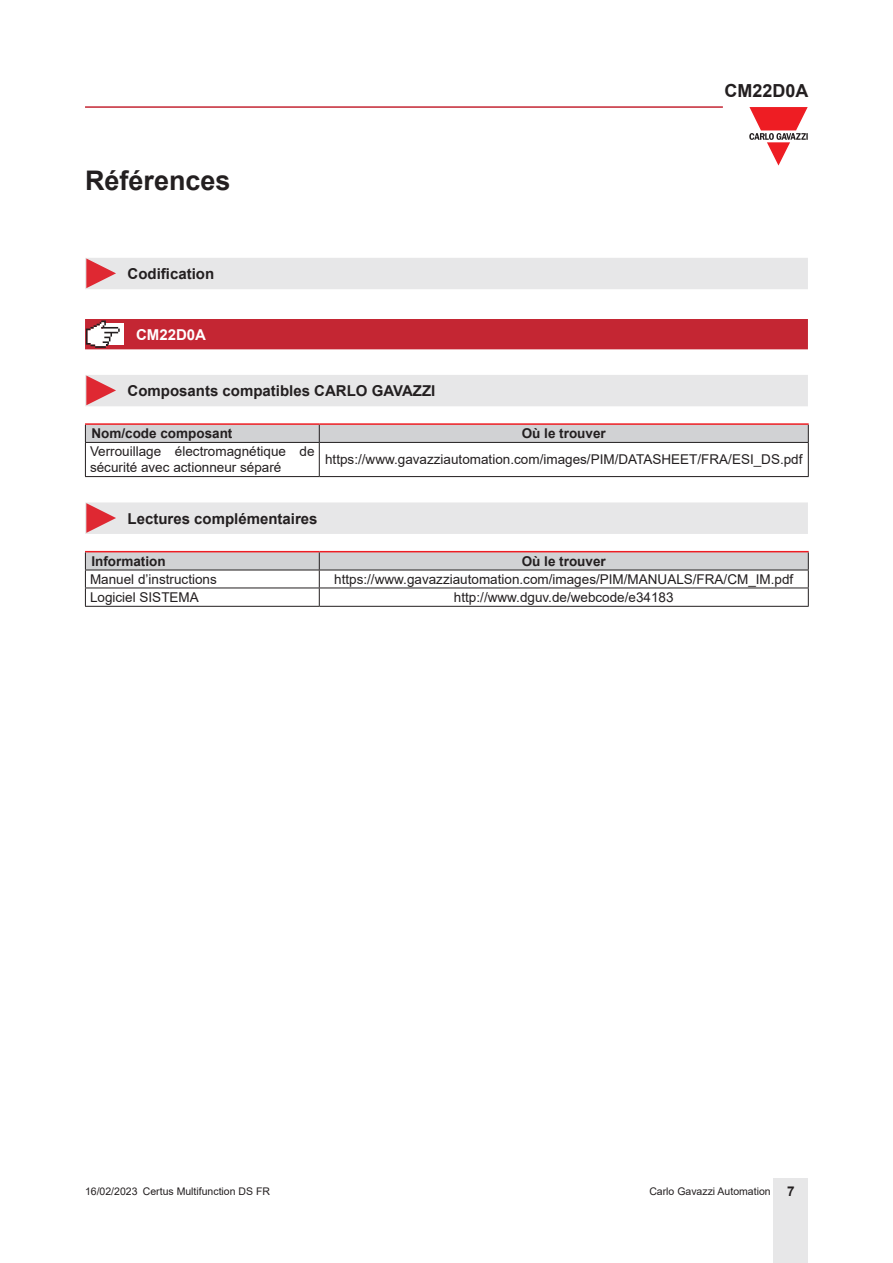
<style>
.page{position:relative;width:893px;height:1263px;background:#fff}
.page>*{position:absolute;margin:0;border:0;box-sizing:border-box;transform-origin:0 0}
.Titolo01{font:700 27px "Arial";color:#231f20}
.t1{font:700 18px "Arial";color:#231f20}
.Titolo03{font:700 15px "Arial";color:#231f20}
.Titolo04{font:700 15px "Arial";color:#fff}
.TestoTabellaCen{font:13.5px "Arial";color:#231f20}
.TestoTabellaSx{font:13.5px/16.2px "Arial";color:#231f20}
.TitoloTabellaSx{font:700 13.5px "Arial";color:#231f20}
.TitoloTabellaCen{font:700 13.5px "Arial";color:#231f20}
.t2{font:10.5px "Arial";color:#231f20}
.s1{font-weight:700;font-size:13.5px}
</style>
<div class="page">
<hr style="left:85px;top:106px;width:638px;height:2px;background:#c42633">
<div style="left:774px;top:1178px;width:34px;height:85px;background:#e7e7e8"></div>
<svg style="left:749px;top:107px;width:59px;height:59px"></svg>
<div style="left:85px;top:258px;width:723px;height:31px;background:#e7e7e8"></div>
<div style="left:85px;top:319px;width:723px;height:30px;background:#c42633"></div>
<div style="left:85px;top:375px;width:723px;height:31px;background:#e7e7e8"></div>
<hr style="left:85px;top:423px;width:234px;height:2px;background:#ee1d23">
<hr style="left:319px;top:423px;width:490px;height:2px;background:#ee1d23">
<svg style="left:85px;top:424px;width:724px;height:18px;background:#d0c8ca"></svg>
<hr style="left:85px;top:442px;width:234px;height:1px;background:#231f20">
<hr style="left:85px;top:443px;width:1px;height:33px;background:#231f20">
<hr style="left:319px;top:442px;width:490px;height:1px;background:#231f20">
<hr style="left:319px;top:443px;width:1px;height:33px;background:#231f20">
<hr style="left:808px;top:443px;width:1px;height:33px;background:#231f20">
<hr style="left:85px;top:476px;width:234px;height:1px;background:#231f20">
<hr style="left:319px;top:476px;width:490px;height:1px;background:#231f20">
<div style="left:85px;top:502px;width:723px;height:32px;background:#e7e7e8"></div>
<hr style="left:85px;top:551px;width:234px;height:1px;background:#ee1d23">
<hr style="left:319px;top:551px;width:490px;height:1px;background:#ee1d23">
<svg style="left:85px;top:552px;width:724px;height:54px"></svg>
<hr style="left:85px;top:606px;width:234px;height:1px;background:#231f20">
<hr style="left:319px;top:606px;width:490px;height:1px;background:#231f20">
<p class="Titolo01" style="left:85px;top:161px;width:147px">Références</p>
<p class="Titolo03" style="left:128px;top:263px;width:88px">Codification</p>
<p class="Titolo04" style="left:136px;top:324px;width:72px">CM22D0A</p>
<h2 class="t1" style="left:725px;top:78px;width:86px">CM22D0A</h2>
<p class="Titolo03" style="left:128px;top:380px;width:309px">Composants compatibles CARLO GAVAZZI</p>
<p class="TitoloTabellaSx" style="left:91px;top:424px;width:143px">Nom/code composant</p>
<p class="TitoloTabellaCen" style="left:522px;top:424px;width:86px">Où le trouver</p>
<p class="TestoTabellaSx" style="left:90px;top:443px;width:226px">Verrouillage électromagnétique de sécurité avec actionneur séparé</p>
<p class="TestoTabellaCen" style="left:325px;top:450px;width:479px">https://www.gavazziautomation.com/images/PIM/DATASHEET/FRA/ESI_DS.pdf</p>
<p class="Titolo03" style="left:128px;top:508px;width:192px">Lectures complémentaires</p>
<p class="TitoloTabellaSx" style="left:91px;top:551px;width:76px">Information</p>
<p class="TitoloTabellaCen" style="left:522px;top:551px;width:86px">Où le trouver</p>
<p class="TestoTabellaSx" style="left:90px;top:571px;width:128px">Manuel d’instructions</p>
<p class="TestoTabellaCen" style="left:334px;top:570px;width:461px">https://www.gavazziautomation.com/images/PIM/MANUALS/FRA/CM_IM.pdf</p>
<p class="TestoTabellaSx" style="left:90px;top:589px;width:110px">Logiciel SISTEMA</p>
<p class="TestoTabellaCen" style="left:454px;top:588px;width:221px">http://www.dguv.de/webcode/e34183</p>
<p class="t2" style="left:85px;top:1183px;width:187px">16/02/2023 Certus Multifunction DS FR</p>
<p class="t2" style="left:649px;top:1183px;width:147px">Carlo Gavazzi Automation <span class="s1">7</span></p>
</div>
